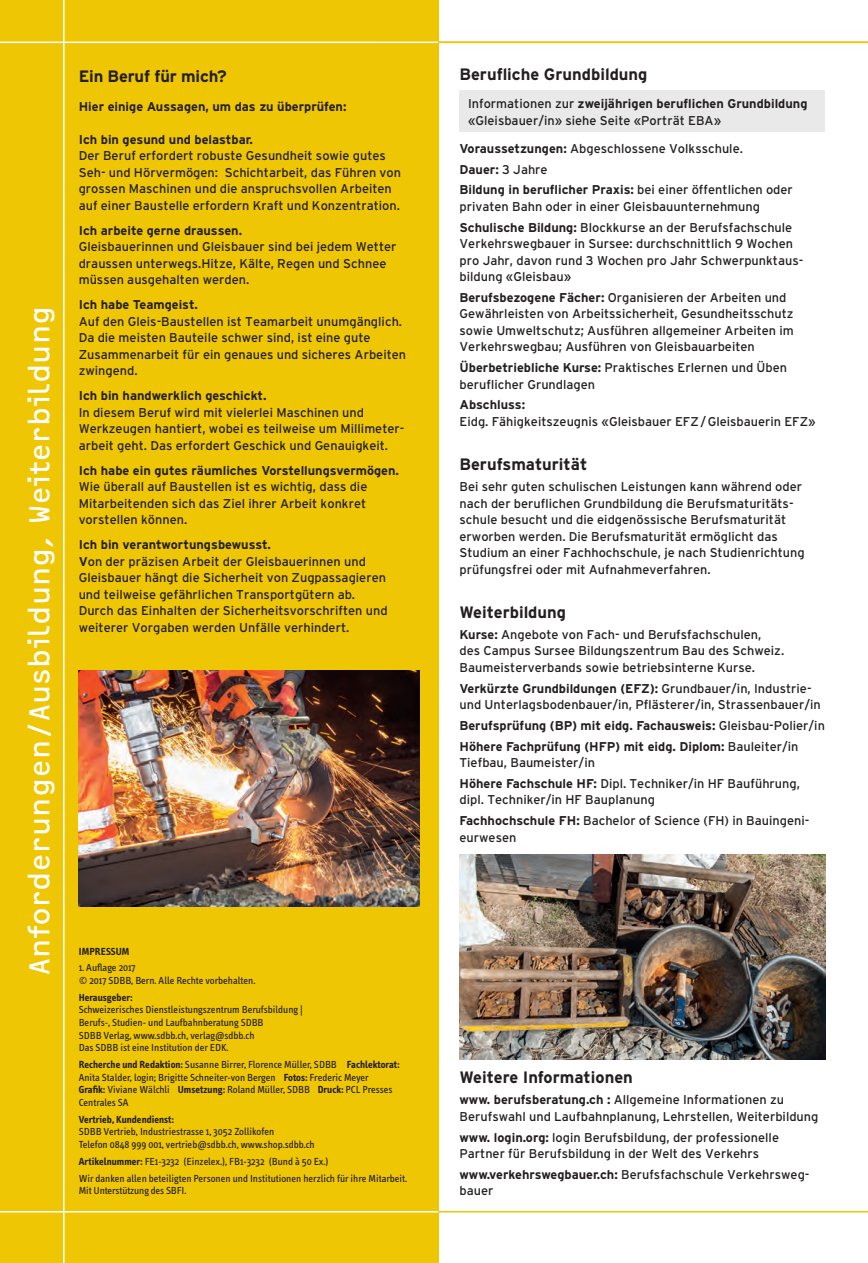
<style>
.page{position:relative;width:868px;height:1263px;background:#fff}
.page>*{position:absolute;margin:0;border:0;box-sizing:border-box;transform-origin:0 0}
.t1{font:30px "OCRF";color:#fff}
.t2{font:700 16.5px "Interstate";color:#231f20}
.t3{font:12.75px/16.5px "Interstate";color:#231f20}
.t4{font:700 12.75px/20.7px "Interstate";color:#231f20}
.t5{font:10.5px/12.6px "Info Text";color:#231f20}
.t6{font:700 10.5px "Info Text";color:#231f20}
.s1{font-weight:700}
.s2{font-weight:400}
</style>
<div class="page">
<div style="left:459px;top:90px;width:366px;height:42px;background:#e9e9e9"></div>
<div style="left:0;top:0;width:438px;height:1263px;background:#efc604"></div>
<hr style="left:429px;top:1211px;width:438px;height:1px;background:#efc604">
<hr style="left:63px;top:0;width:2px;height:1263px;background:#fff">
<hr style="left:377px;top:42px;width:490px;height:1px;background:#efc604">
<hr style="left:0;top:42px;width:438px;height:1px;background:#fff">
<hr style="left:0;top:1211px;width:438px;height:1px;background:#fff">
<img style="left:79px;top:670px;width:340px;height:236px">
<img style="left:459px;top:855px;width:366px;height:204px">
<h1 class="t1" style="left:21px;top:975px;width:670px;rotate:-90deg">Anforderungen/Ausbildung, Weiterbildung</h1>
<p class="t2" style="left:79px;top:67px;width:150px">Ein Beruf für mich?</p>
<p class="t4" style="left:79px;top:96px;width:269px">Hier einige Aussagen, um das zu überprüfen:</p>
<p class="t4" style="left:79px;top:129px;width:176px">Ich bin gesund und belastbar.</p>
<p class="t3" style="left:79px;top:147px;width:324px">Der Beruf erfordert robuste Gesundheit sowie gutes Seh- und Hörvermögen: Schichtarbeit, das Führen von grossen Maschinen und die anspruchsvollen Arbeiten auf einer Baustelle erfordern Kraft und Konzentration.</p>
<p class="t4" style="left:79px;top:220px;width:165px">Ich arbeite gerne draussen.</p>
<p class="t3" style="left:79px;top:238px;width:319px">Gleisbauerinnen und Gleisbauer sind bei jedem Wetter draussen unterwegs.Hitze, Kälte, Regen und Schnee müssen ausgehalten werden.</p>
<p class="t4" style="left:79px;top:294px;width:121px">Ich habe Teamgeist.</p>
<p class="t3" style="left:79px;top:313px;width:329px">Auf den Gleis-Baustellen ist Teamarbeit unumgänglich.<br>Da die meisten Bauteile schwer sind, ist eine gute Zusammenarbeit für ein genaues und sicheres Arbeiten zwingend.</p>
<p class="t4" style="left:79px;top:385px;width:189px">Ich bin handwerklich geschickt.</p>
<p class="t3" style="left:79px;top:404px;width:327px">In diesem Beruf wird mit vielerlei Maschinen und<br>Werkzeugen hantiert, wobei es teilweise um Millimeter&shy;arbeit geht. Das erfordert Geschick und Genauigkeit.</p>
<p class="t4" style="left:79px;top:460px;width:322px">Ich habe ein gutes räumliches Vorstellungsvermögen.</p>
<p class="t3" style="left:79px;top:478px;width:290px;text-align:justify">Wie überall auf Baustellen ist es wichtig, dass die Mitarbeitenden sich das Ziel ihrer Arbeit konkret vorstellen können.</p>
<p class="t3" style="left:79px;top:536px;width:310px"><span class="s1">Ich bin verantwortungsbewusst.<br>V</span>on der präzisen Arbeit der Gleisbauerinnen und Gleisbauer hängt die Sicherheit von Zugpassagieren und teilweise gefährlichen Transportgütern ab.<br>Durch das Einhalten der Sicherheitsvorschriften und weiterer Vorgaben werden Unfälle verhindert.</p>
<p class="t6" style="left:79px;top:945px;width:52px">IMPRESSUM</p>
<p class="t5" style="left:79px;top:962px;width:178px">1. Auflage 2017<br>© 2017 SDBB, Bern. Alle Rechte vorbehalten.</p>
<p class="t6" style="left:79px;top:991px;width:55px">Herausgeber:</p>
<p class="t5" style="left:79px;top:1004px;width:225px">Schweizerisches Dienstleistungszentrum Berufsbildung | Berufs-, Studien- und Laufbahnberatung SDBB<br>SDBB Verlag, www.sdbb.ch, verlag@sdbb.ch<br>Das SDBB ist eine Institution der EDK.</p>
<p class="t5" style="left:79px;top:1058px;width:322px"><span class="s1">Recherche und Redaktion:</span> Susanne Birrer, Florence Müller, SDBB <span class="s1">Fachlektorat:<br></span>Anita Stalder, login; Brigitte Schneiter-von Bergen <span class="s1">Fotos:</span> Frederic Meyer<br><span class="s1">Grafik:</span> Viviane Wälchli <span class="s1">Umsetzung:</span> Roland Müller, SDBB <span class="s1">Druck:</span> PCL Presses Centrales SA</p>
<p class="t6" style="left:79px;top:1113px;width:97px">Vertrieb, Kundendienst:</p>
<p class="t5" style="left:79px;top:1126px;width:237px">SDBB Vertrieb, Industriestrasse 1, 3052 Zollikofen<br>Telefon 0848 999 001, vertrieb@sdbb.ch, www.shop.sdbb.ch</p>
<p class="t5" style="left:79px;top:1153px;width:330px;line-height:16.8px"><span class="s1">Artikelnummer:</span> FE1-3232 (Einzelex.), FB1-3232 (Bund à 50 Ex.)<br>Wir danken allen beteiligten Personen und Institutionen herzlich für ihre Mitarbeit.</p>
<p class="t5" style="left:79px;top:1184px;width:109px">Mit Unterstützung des SBFI.</p>
<p class="t2" style="left:459px;top:65px;width:189px">Berufliche Grundbildung</p>
<p class="t3" style="left:468px;top:95px;width:341px">Informationen zur <span class="s1">zweijährigen beruflichen Grundbildung </span>«Gleisbauer/in» siehe Seite «Porträt EBA»</p>
<p class="t3" style="left:459px;top:138px;width:335px;line-height:20.7px"><span class="s1">Voraussetzungen:</span> Abgeschlossene Volksschule.<br><span class="s1">Dauer:</span> 3 Jahre<br><span class="s1">Bildung in beruflicher Praxis:</span> bei einer öffentlichen oder</p>
<p class="t3" style="left:459px;top:196px;width:334px;line-height:20.7px">privaten Bahn oder in einer Gleisbauunternehmung<br><span class="s1">Schulische Bildung:</span> Blockkurse an der Berufsfachschule</p>
<p class="t3" style="left:459px;top:235px;width:345px">Verkehrswegbauer in Sursee: durchschnittlich 9 Wochen pro Jahr, davon rund 3 Wochen pro Jahr Schwerpunktaus&shy;bildung «Gleisbau»</p>
<p class="t3" style="left:459px;top:289px;width:336px"><span class="s1">Berufsbezogene Fächer:</span> Organisieren der Arbeiten und Gewährleisten von Arbeitssicherheit, Gesundheitsschutz sowie Umweltschutz; Ausführen allgemeiner Arbeiten im Verkehrswegbau; Ausführen von Gleisbauarbeiten</p>
<p class="t3" style="left:459px;top:359px;width:329px"><span class="s1">Überbetriebliche Kurse:</span> Praktisches Erlernen und Üben beruflicher Grundlagen</p>
<p class="t4" style="left:459px;top:394px;width:67px">Abschluss:</p>
<p class="t3" style="left:459px;top:413px;width:357px">Eidg. Fähigkeitszeugnis «Gleisbauer EFZ/Gleisbauerin EFZ»</p>
<p class="t2" style="left:459px;top:455px;width:129px">Berufsmaturität</p>
<p class="t3" style="left:459px;top:478px;width:346px">Bei sehr guten schulischen Leistungen kann während oder nach der beruflichen Grundbildung die Berufsmaturitäts&shy;schule besucht und die eidgenössische Berufsmaturität erworben werden. Die Berufsmaturität ermöglicht das Studium an einer Fachhochschule, je nach Studienrichtung prüfungsfrei oder mit Aufnahmeverfahren.</p>
<p class="t2" style="left:459px;top:603px;width:108px">Weiterbildung</p>
<p class="t3" style="left:459px;top:626px;width:326px"><span class="s1">Kurse:</span> Angebote von Fach- und Berufsfachschulen, des Campus Sursee Bildungszentrum Bau des Schweiz.<br>Baumeisterverbands sowie betriebsinterne Kurse.</p>
<p class="t3" style="left:459px;top:680px;width:362px"><span class="s1">Verkürzte Grundbildungen (EFZ):</span> Grundbauer/in, Industrie&shy;und Unterlagsbodenbauer/in, Pflästerer/in, Strassenbauer/in</p>
<p class="t4" style="left:459px;top:715px;width:367px">Berufsprüfung (BP) mit eidg. Fachausweis: <span class="s2">Gleisbau-Polier/in<br></span>Höhere Fachprüfung (HFP) mit eidg. Diplom: <span class="s2">Bauleiter/in</span></p>
<p class="t3" style="left:459px;top:752px;width:342px;line-height:20.7px">Tiefbau, Baumeister/in<br><span class="s1">Höhere Fachschule HF:</span> Dipl. Techniker/in HF Bauführung,</p>
<p class="t3" style="left:459px;top:789px;width:351px;line-height:20.7px">dipl. Techniker/in HF Bauplanung<br><span class="s1">Fachhochschule FH:</span> Bachelor of Science (FH) in Bauingeni-</p>
<p class="t3" style="left:459px;top:829px;width:58px">eurwesen</p>
<p class="t2" style="left:459px;top:1068px;width:175px">Weitere Informationen</p>
<p class="t3" style="left:459px;top:1091px;width:360px"><span class="s1">www. berufsberatung.ch :</span> Allgemeine Informationen zu<br>Berufswahl und Laufbahnplanung, Lehrstellen, Weiterbildung</p>
<p class="t3" style="left:459px;top:1129px;width:321px"><span class="s1">www. login.org:</span> login Berufsbildung, der professionelle<br>Partner für Berufsbildung in der Welt des Verkehrs</p>
<p class="t3" style="left:459px;top:1166px;width:351px"><span class="s1">www.verkehrswegbauer.ch:</span> Berufsfachschule Verkehrsweg&shy;bauer</p>
</div>
